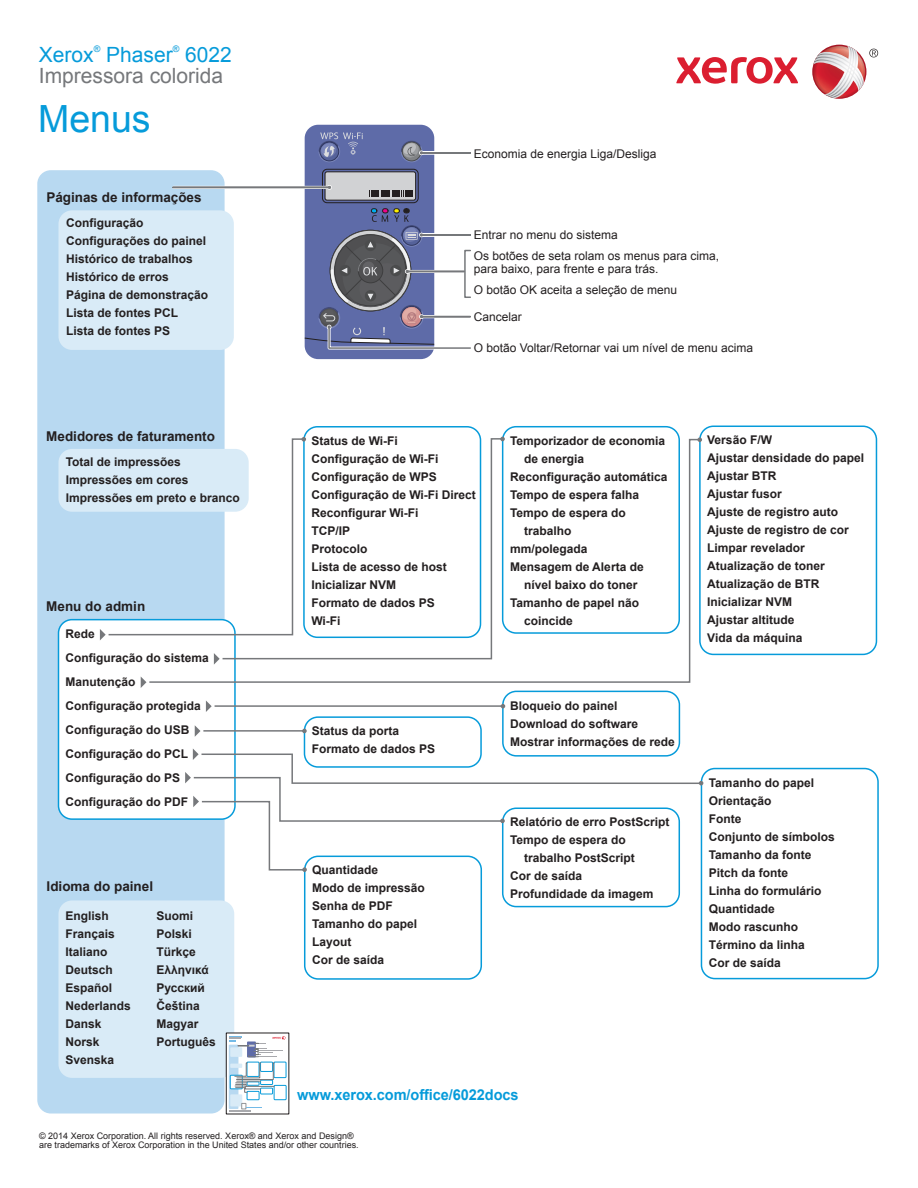
<style>
.page{position:relative;width:918px;height:1188px;background:#fff}
.page>*{position:absolute;margin:0;border:0;box-sizing:border-box;transform-origin:0 0}
.t1{font:37.5px "Arial";color:#069bda}
.t2{font:21px "Arial";color:#76787b}
.t3{font:21px "Arial";color:#069bda}
.t4{font:700 15px "Arial";letter-spacing:-.005em;color:#069bda}
.t5{font:700 13.5px "Arial";color:#231f20}
.t6{font:700 12px/18px "Arial";color:#231f20}
.t7{font:12px/20.5px "Arial";color:#231f20}
.t8{font:9px/9px "Arial";color:#231f20}
.t9{font:9px "Arial";color:#069bda}
</style>
<div class="page">
<div style="left:37px;top:170px;width:188px;height:944px;background:#b8d9f1;border-radius:14px"></div>
<div style="left:305px;top:125px;width:129px;height:234px;background:#5e6ba8;border-radius:14px"></div>
<div style="left:325px;top:172px;width:91px;height:28px;background:#d1d2d4;border-radius:2px"></div>
<div style="left:322px;top:169px;width:96px;height:34px;border:1px solid #231f20;border-radius:5px"></div>
<div style="left:325px;top:171px;width:91px;height:30px;border:1px solid #231f20;border-radius:2px"></div>
<div style="left:405px;top:190px;width:6px;height:7px;background:#231f20"></div>
<div style="left:394px;top:190px;width:6px;height:7px;background:#231f20"></div>
<svg style="left:401px;top:190px;width:3px;height:7px"></svg>
<div style="left:382px;top:190px;width:7px;height:7px;background:#231f20"></div>
<svg style="left:389px;top:190px;width:4px;height:7px"></svg>
<div style="left:371px;top:190px;width:6px;height:7px;background:#231f20"></div>
<svg style="left:378px;top:190px;width:4px;height:7px"></svg>
<svg style="left:318px;top:141px;width:22px;height:21px"></svg>
<div style="left:320px;top:142px;width:19px;height:19px;border:1px solid #303760;border-radius:50%"></div>
<svg style="left:319px;top:132px;width:44px;height:27px"></svg>
<svg style="left:401px;top:141px;width:22px;height:21px"></svg>
<div style="left:402px;top:142px;width:19px;height:19px;border:1px solid #4b4c4d;border-radius:50%"></div>
<svg style="left:676px;top:57px;width:122px;height:27px"></svg>
<svg style="left:813px;top:46px;width:65px;height:52px"></svg>
<div style="left:59px;top:210px;width:175px;height:140px;background:#d9ebf7;border-radius:14px"></div>
<div style="left:59px;top:620px;width:176px;height:199px;background:#fff;border-radius:14px"></div>
<div style="left:58px;top:619px;width:178px;height:201px;border:2px solid #069bda;border-radius:14px"></div>
<div style="left:502px;top:808px;width:178px;height:99px;border:2px solid #069bda;border-radius:13px"></div>
<div style="left:304px;top:856px;width:178px;height:124px;border:2px solid #069bda;border-radius:14px"></div>
<div style="left:701px;top:768px;width:178px;height:211px;border:2px solid #069bda;border-radius:14px"></div>
<div style="left:502px;top:691px;width:178px;height:66px;border:2px solid #069bda;border-radius:14px"></div>
<div style="left:699px;top:426px;width:178px;height:229px;border:2px solid #069bda;border-radius:14px"></div>
<div style="left:304px;top:716px;width:178px;height:52px;border:2px solid #069bda;border-radius:13px"></div>
<div style="left:58px;top:449px;width:191px;height:63px;background:#d9ebf7;border-radius:14px"></div>
<div style="left:59px;top:900px;width:175px;height:178px;background:#d9ebf7;border-radius:14px"></div>
<svg style="left:226px;top:1033px;width:63px;height:81px"></svg>
<div style="left:229px;top:1045px;width:9px;height:64px;background:#b8d9f1"></div>
<div style="left:230px;top:1075px;width:12px;height:14px;background:#fff"></div>
<div style="left:230px;top:1075px;width:12px;height:14px;border:1px solid #069bda"></div>
<div style="left:247px;top:1062px;width:12px;height:15px;border:1px solid #069bda"></div>
<div style="left:260px;top:1088px;width:13px;height:6px;border:1px solid #069bda"></div>
<div style="left:247px;top:1091px;width:12px;height:9px;background:#fff"></div>
<div style="left:247px;top:1091px;width:12px;height:9px;border:1px solid #069bda"></div>
<div style="left:274px;top:1085px;width:12px;height:15px;background:#fff"></div>
<div style="left:274px;top:1085px;width:12px;height:15px;border:1px solid #069bda"></div>
<div style="left:260px;top:1062px;width:13px;height:10px;border:1px solid #069bda"></div>
<div style="left:274px;top:1062px;width:12px;height:16px;background:#fff"></div>
<div style="left:274px;top:1062px;width:12px;height:16px;border:1px solid #069bda"></div>
<hr style="left:230px;top:1064px;width:12px;height:4px;background:#d9ebf7">
<div style="left:230px;top:1094px;width:12px;height:12px;background:#d9ebf7"></div>
<svg style="left:235px;top:1063px;width:40px;height:30px"></svg>
<svg style="left:229px;top:1036px;width:57px;height:21px"></svg>
<svg style="left:229px;top:1103px;width:33px;height:9px"></svg>
<svg style="left:100px;top:618px;width:48px;height:22px"></svg>
<svg style="left:185px;top:748px;width:518px;height:124px"></svg>
<svg style="left:148px;top:438px;width:554px;height:246px"></svg>
<svg style="left:697px;top:437px;width:5px;height:5px"></svg>
<svg style="left:141px;top:677px;width:5px;height:11px"></svg>
<hr style="left:215px;top:705px;width:288px;height:2px;background:#76787b">
<svg style="left:501px;top:704px;width:4px;height:4px"></svg>
<svg style="left:206px;top:701px;width:6px;height:11px"></svg>
<hr style="left:203px;top:730px;width:101px;height:2px;background:#76787b">
<svg style="left:302px;top:729px;width:5px;height:4px"></svg>
<svg style="left:195px;top:725px;width:5px;height:12px"></svg>
<hr style="left:173px;top:186px;width:157px;height:3px;background:#fff">
<svg style="left:326px;top:184px;width:6px;height:6px"></svg>
<hr style="left:173px;top:187px;width:157px;height:1px;background:#76787b">
<svg style="left:304px;top:208px;width:167px;height:143px"></svg>
<hr style="left:407px;top:271px;width:57px;height:1px;background:#76787b">
<hr style="left:421px;top:151px;width:49px;height:3px;background:#fff">
<svg style="left:401px;top:141px;width:24px;height:18px"></svg>
<hr style="left:421px;top:152px;width:49px;height:2px;background:#76787b">
<div style="left:464px;top:250px;width:7px;height:48px;border:2px solid #76787b"></div>
<h2 class="t3" style="left:39px;top:41px;width:56px">Xerox</h2>
<p class="t9" style="left:94px;top:43px;width:8px">®</p>
<h2 class="t3" style="left:106px;top:41px;width:68px">Phaser</h2>
<p class="t9" style="left:173px;top:43px;width:8px">®</p>
<h2 class="t3" style="left:185px;top:41px;width:48px">6022</h2>
<h2 class="t2" style="left:39px;top:62px;width:186px">Impressora colorida</h2>
<h1 class="t1" style="left:38px;top:94px;width:114px">Menus</h1>
<p class="t5" style="left:46px;top:188px;width:157px">Páginas de informações</p>
<p class="t6" style="left:66px;top:215px;width:144px">Configuração<br>Configurações do painel<br>Histórico de trabalhos<br>Histórico de erros<br>Página de demonstração<br>Lista de fontes PCL<br>Lista de fontes PS</p>
<p class="t5" style="left:46px;top:427px;width:170px">Medidores de faturamento</p>
<p class="t6" style="left:66px;top:453px;width:176px">Total de impressões<br>Impressões em cores<br>Impressões em preto e branco</p>
<p class="t5" style="left:46px;top:598px;width:101px">Menu do admin</p>
<p class="t6" style="left:65px;top:622px;width:145px;line-height:24px">Rede<br>Configuração do sistema<br>Manutenção<br>Configuração protegida<br>Configuração do USB<br>Configuração do PCL<br>Configuração do PS<br>Configuração do PDF</p>
<p class="t5" style="left:47px;top:877px;width:108px">Idioma do painel</p>
<p class="t6" style="left:65px;top:907px;width:67px">English<br>Français<br>Italiano<br>Deutsch<br>Español<br>Nederlands<br>Dansk<br>Norsk<br>Svenska</p>
<p class="t6" style="left:156px;top:907px;width:61px">Suomi<br>Polski<br>Türkçe<br>Ελληνικά<br>Русский<br>Čeština<br>Magyar<br>Português</p>
<p class="t7" style="left:474px;top:144px;width:184px">Economia de energia Liga/Desliga</p>
<p class="t7" style="left:474px;top:225px;width:247px">Entrar no menu do sistema<br>Os botões de seta rolam os menus para cima,</p>
<p class="t7" style="left:474px;top:259px;width:205px">para baixo, para frente e para trás.<br>O botão OK aceita a seleção de menu</p>
<p class="t7" style="left:474px;top:307px;width:50px">Cancelar</p>
<p class="t7" style="left:474px;top:338px;width:281px">O botão Voltar/Retornar vai um nível de menu acima</p>
<p class="t6" style="left:311px;top:432px;width:166px">Status de Wi-Fi<br>Configuração de Wi-Fi<br>Configuração de WPS<br>Configuração de Wi-Fi Direct<br>Reconfigurar Wi-Fi<br>TCP/IP<br>Protocolo<br>Lista de acesso de host<br>Inicializar NVM<br>Formato de dados PS<br>Wi-Fi</p>
<p class="t6" style="left:312px;top:722px;width:125px">Status da porta<br>Formato de dados PS</p>
<p class="t6" style="left:312px;top:862px;width:114px">Quantidade<br>Modo de impressão<br>Senha de PDF<br>Tamanho do papel<br>Layout<br>Cor de saída</p>
<p class="t6" style="left:510px;top:432px;width:157px">Temporizador de economia</p>
<p class="t6" style="left:524px;top:450px;width:62px">de energia</p>
<p class="t6" style="left:510px;top:468px;width:159px">Reconfiguração automática</p>
<p class="t6" style="left:510px;top:486px;width:131px">Tempo de espera falha</p>
<p class="t6" style="left:510px;top:504px;width:117px">Tempo de espera do</p>
<p class="t6" style="left:524px;top:522px;width:49px">trabalho</p>
<p class="t6" style="left:510px;top:540px;width:79px">mm/polegada</p>
<p class="t6" style="left:510px;top:558px;width:135px">Mensagem de Alerta de</p>
<p class="t6" style="left:524px;top:576px;width:115px">nível baixo do toner</p>
<p class="t6" style="left:510px;top:594px;width:131px">Tamanho de papel não</p>
<p class="t6" style="left:524px;top:612px;width:50px">coincide</p>
<p class="t6" style="left:510px;top:697px;width:166px">Bloqueio do painel<br>Download do software<br>Mostrar informações de rede</p>
<p class="t6" style="left:510px;top:814px;width:161px">Relatório de erro PostScript</p>
<p class="t6" style="left:510px;top:832px;width:117px">Tempo de espera do</p>
<p class="t6" style="left:524px;top:850px;width:112px">trabalho PostScript</p>
<p class="t6" style="left:510px;top:868px;width:74px">Cor de saída</p>
<p class="t6" style="left:510px;top:886px;width:145px">Profundidade da imagem</p>
<p class="t6" style="left:707px;top:432px;width:158px">Versão F/W<br>Ajustar densidade do papel<br>Ajustar BTR<br>Ajustar fusor<br>Ajuste de registro auto<br>Ajuste de registro de cor<br>Limpar revelador<br>Atualização de toner<br>Atualização de BTR<br>Inicializar NVM<br>Ajustar altitude<br>Vida da máquina</p>
<p class="t6" style="left:709px;top:774px;width:128px">Tamanho do papel<br>Orientação<br>Fonte<br>Conjunto de símbolos<br>Tamanho da fonte<br>Pitch da fonte<br>Linha do formulário<br>Quantidade<br>Modo rascunho<br>Término da linha<br>Cor de saída</p>
<p class="t4" style="left:297px;top:1085px;width:223px">www.xerox.com/office/6022docs</p>
<p class="t8" style="left:39px;top:1131px;width:321px">© 2014 Xerox Corporation. All rights reserved. Xerox® and Xerox and Design® are trademarks of Xerox Corporation in the United States and/or other countries.</p>
</div>
